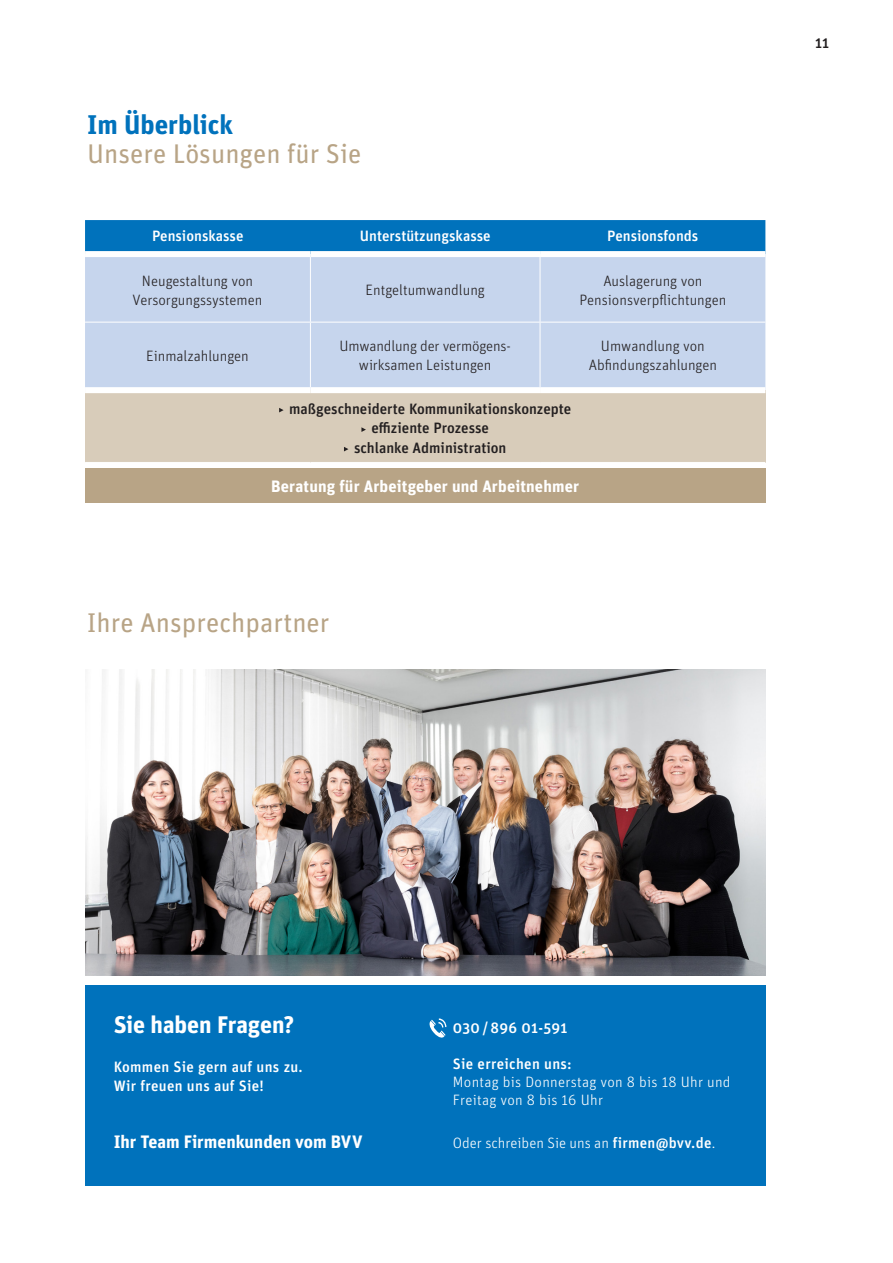
<style>
.page{position:relative;width:893px;height:1263px;background:#fff}
.page>*{position:absolute;margin:0;border:0;box-sizing:border-box;transform-origin:0 0}
.t1{font:27px "Unit OT";color:#b8a486}
.t2{font:700 27px "Unit OT";color:#0072bc}
.t3{font:700 24px "Unit OT";letter-spacing:-.005em;color:#fff}
.t4{font:700 18px "Unit OT";letter-spacing:-.005em;color:#fff}
.t5{font:700 16.5px "Unit OT";letter-spacing:.01em;color:#fff}
.t6{font:300 15px/19.5px "Unit OT";color:#231f20;text-align:center}
.t7{font:500 15px "Unit OT";color:#231f20}
.t8{font:300 15px/18px "Unit OT";letter-spacing:.02em;color:#fff}
.t9{font:500 15px "Unit OT";letter-spacing:.02em;color:#fff}
.t10{font:500 15px "Unit OT";color:#fff}
.t11{font:300 15px "Unit OT";color:#fff}
.s1{font-weight:500}
</style>
<div class="page">
<img style="left:85px;top:670px;width:680px;height:306px">
<div style="left:85px;top:985px;width:680px;height:201px;background:#0072bc"></div>
<div style="left:85px;top:468px;width:680px;height:34px;background:#b8a486"></div>
<div style="left:85px;top:220px;width:680px;height:31px;background:#0072bc"></div>
<div style="left:85px;top:257px;width:680px;height:130px;background:#c6d5ed"></div>
<div style="left:85px;top:390px;width:680px;height:72px;background:#d8ccba"></div>
<div style="left:85px;top:387px;width:225px;height:6px;background:#fff"></div>
<div style="left:310px;top:387px;width:230px;height:6px;background:#fff"></div>
<div style="left:540px;top:387px;width:225px;height:6px;background:#fff"></div>
<hr style="left:310px;top:257px;width:1px;height:65px;background:#fff">
<hr style="left:540px;top:257px;width:1px;height:65px;background:#fff">
<hr style="left:85px;top:322px;width:225px;height:1px;background:#fff">
<hr style="left:310px;top:322px;width:230px;height:1px;background:#fff">
<hr style="left:310px;top:322px;width:1px;height:65px;background:#fff">
<hr style="left:540px;top:322px;width:225px;height:1px;background:#fff">
<hr style="left:540px;top:322px;width:1px;height:65px;background:#fff">
<svg style="left:279px;top:408px;width:5px;height:4px"></svg>
<svg style="left:361px;top:427px;width:5px;height:5px"></svg>
<svg style="left:344px;top:447px;width:4px;height:4px"></svg>
<svg style="left:429px;top:1018px;width:17px;height:20px"></svg>
<p class="t2" style="left:87px;top:103px;width:147px">Im Überblick</p>
<p class="t1" style="left:87px;top:132px;width:276px">Unsere Lösungen für Sie</p>
<p class="t10" style="left:152px;top:224px;width:93px">Pensionskasse</p>
<p class="t10" style="left:360px;top:224px;width:132px">Unterstützungskasse</p>
<p class="t10" style="left:607px;top:224px;width:93px">Pensionsfonds</p>
<p class="t6" style="left:142px;top:269px;width:113px">Neugestaltung von</p>
<p class="t6" style="left:133px;top:288px;width:131px">Versorgungssystemen</p>
<p class="t6" style="left:366px;top:279px;width:121px">Entgeltumwandlung</p>
<p class="t6" style="left:579px;top:269px;width:148px">Auslagerung von<br>Pensionsverpflichtungen</p>
<p class="t6" style="left:146px;top:344px;width:104px">Einmalzahlungen</p>
<p class="t6" style="left:340px;top:334px;width:173px">Umwandlung der vermögens&shy;wirksamen Leistungen</p>
<p class="t6" style="left:601px;top:334px;width:105px">Umwandlung von</p>
<p class="t6" style="left:589px;top:354px;width:130px">Abfindungszahlungen</p>
<p class="t7" style="left:289px;top:397px;width:284px">maßgeschneiderte Kommunikationskonzepte</p>
<p class="t7" style="left:371px;top:416px;width:119px">effiziente Prozesse</p>
<p class="t7" style="left:354px;top:436px;width:154px">schlanke Administration</p>
<p class="t5" style="left:271px;top:473px;width:309px">Beratung für Arbeitgeber und Arbeitnehmer</p>
<p class="t1" style="left:87px;top:600px;width:244px">Ihre Ansprechpartner</p>
<p class="t7" style="left:815px;top:31px;width:16px">11</p>
<p class="t3" style="left:114px;top:1006px;width:182px">Sie haben Fragen?</p>
<p class="t9" style="left:114px;top:1054px;width:191px">Kommen Sie gern auf uns zu.</p>
<p class="t9" style="left:114px;top:1073px;width:152px">Wir freuen uns auf Sie!</p>
<p class="t4" style="left:114px;top:1127px;width:250px">Ihr Team Firmenkunden vom BVV</p>
<p class="t9" style="left:453px;top:1016px;width:116px">030 / 896 01-591</p>
<p class="t8" style="left:453px;top:1053px;width:279px"><span class="s1">Sie erreichen uns:<br></span>Montag bis Donnerstag von 8 bis 18 Uhr und<br>Freitag von 8 bis 16 Uhr</p>
<p class="t11" style="left:453px;top:1131px;width:264px">Oder schreiben Sie uns an <span class="s1">firmen@bvv.de</span>.</p>
</div>
